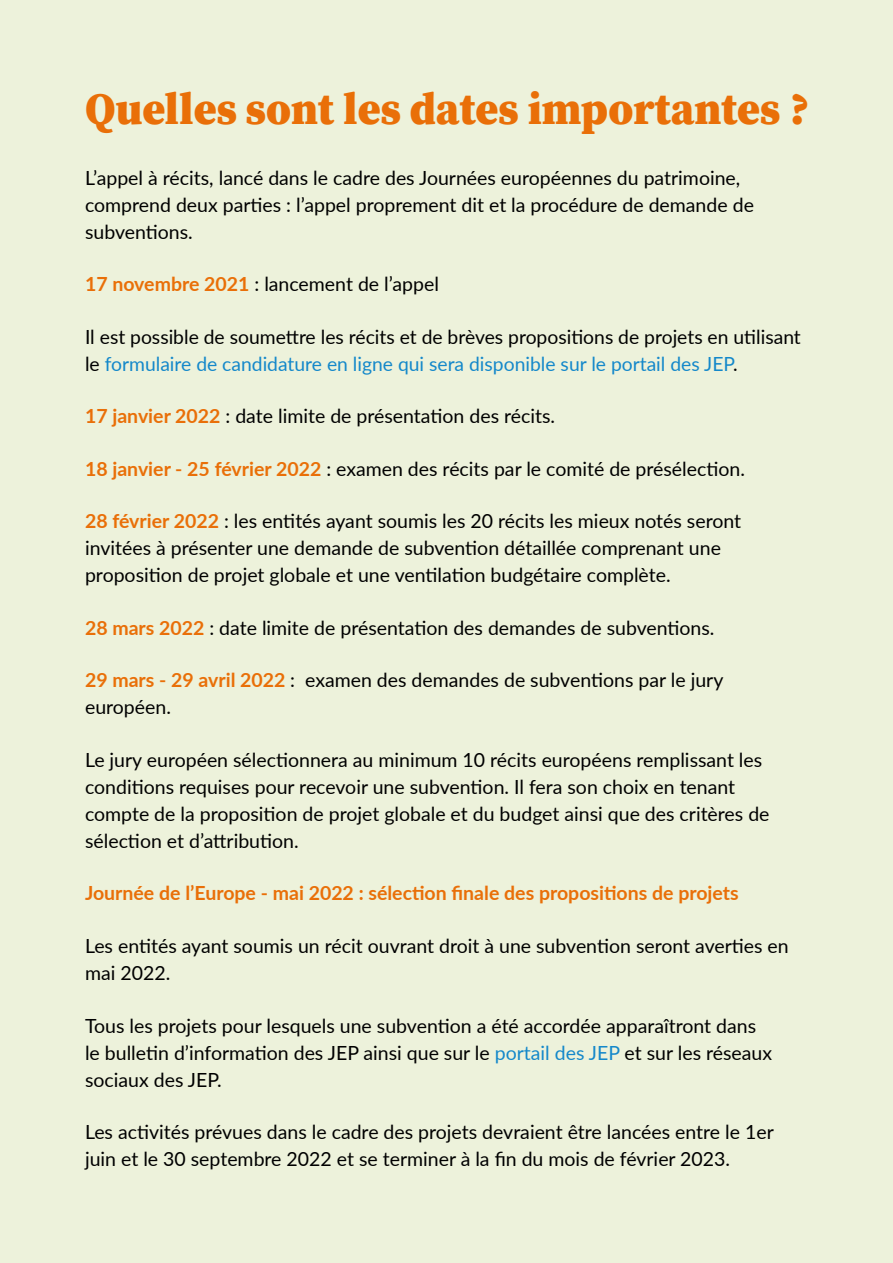
<style>
.page{position:relative;width:893px;height:1263px;background:#edf2db}
.page>*{position:absolute;margin:0;border:0;box-sizing:border-box;transform-origin:0 0}
.t1{font:45px "Source Serif Variable";color:#e96f08}
.t2{font:19.5px/27px "Lato";color:#000}
.t3{font:700 19.5px "Lato";color:#e96f08}
.s1{font-weight:700;color:#e96f08}
.s2{color:#1488ca}
</style>
<div class="page">
<h1 class="t1" style="left:85px;top:79px;width:726px">Quelles sont les dates importantes ?</h1>
<p class="t2" style="left:85px;top:163px;width:670px">L’appel à récits, lancé dans le cadre des Journées européennes du patrimoine, comprend deux parties : l’appel proprement dit et la procédure de demande de subventions.</p>
<p class="t2" style="left:85px;top:270px;width:355px"><span class="s1">17 novembre 2021</span> : lancement de l’appel</p>
<p class="t2" style="left:85px;top:322px;width:717px">Il est possible de soumettre les récits et de brèves propositions de projets en utilisant le <span class="s2">formulaire de candidature en ligne qui sera disponible sur le portail des JEP</span>.</p>
<p class="t2" style="left:85px;top:402px;width:472px"><span class="s1">17 janvier 2022</span> : date limite de présentation des récits.</p>
<p class="t2" style="left:85px;top:454px;width:661px"><span class="s1">18 janvier - 25 février 2022</span> : examen des récits par le comité de présélection.</p>
<p class="t2" style="left:85px;top:507px;width:658px"><span class="s1">28 février 2022</span> : les entités ayant soumis les 20 récits les mieux notés seront invitées à présenter une demande de subvention détaillée comprenant une proposition de projet globale et une ventilation budgétaire complète.</p>
<p class="t2" style="left:85px;top:613px;width:631px"><span class="s1">28 mars 2022</span> : date limite de présentation des demandes de subventions.</p>
<p class="t2" style="left:85px;top:666px;width:640px"><span class="s1">29 mars - 29 avril 2022</span> : examen des demandes de subventions par le jury européen.</p>
<p class="t2" style="left:85px;top:745px;width:686px">Le jury européen sélectionnera au minimum 10 récits européens remplissant les conditions requises pour recevoir une subvention. Il fera son choix en tenant compte de la proposition de projet globale et du budget ainsi que des critères de sélection et d’attribution.</p>
<p class="t3" style="left:85px;top:879px;width:655px">Journée de l’Europe - mai 2022 : sélection finale des propositions de projets</p>
<p class="t2" style="left:85px;top:931px;width:705px">Les entités ayant soumis un récit ouvrant droit à une subvention seront averties en mai 2022.</p>
<p class="t2" style="left:85px;top:1011px;width:689px">Tous les projets pour lesquels une subvention a été accordée apparaîtront dans le bulletin d’information des JEP ainsi que sur le <span class="s2">portail des JEP</span> et sur les réseaux sociaux des JEP.</p>
<p class="t2" style="left:85px;top:1118px;width:690px">Les activités prévues dans le cadre des projets devraient être lancées entre le 1er juin et le 30 septembre 2022 et se terminer à la fin du mois de février 2023.</p>
</div>
